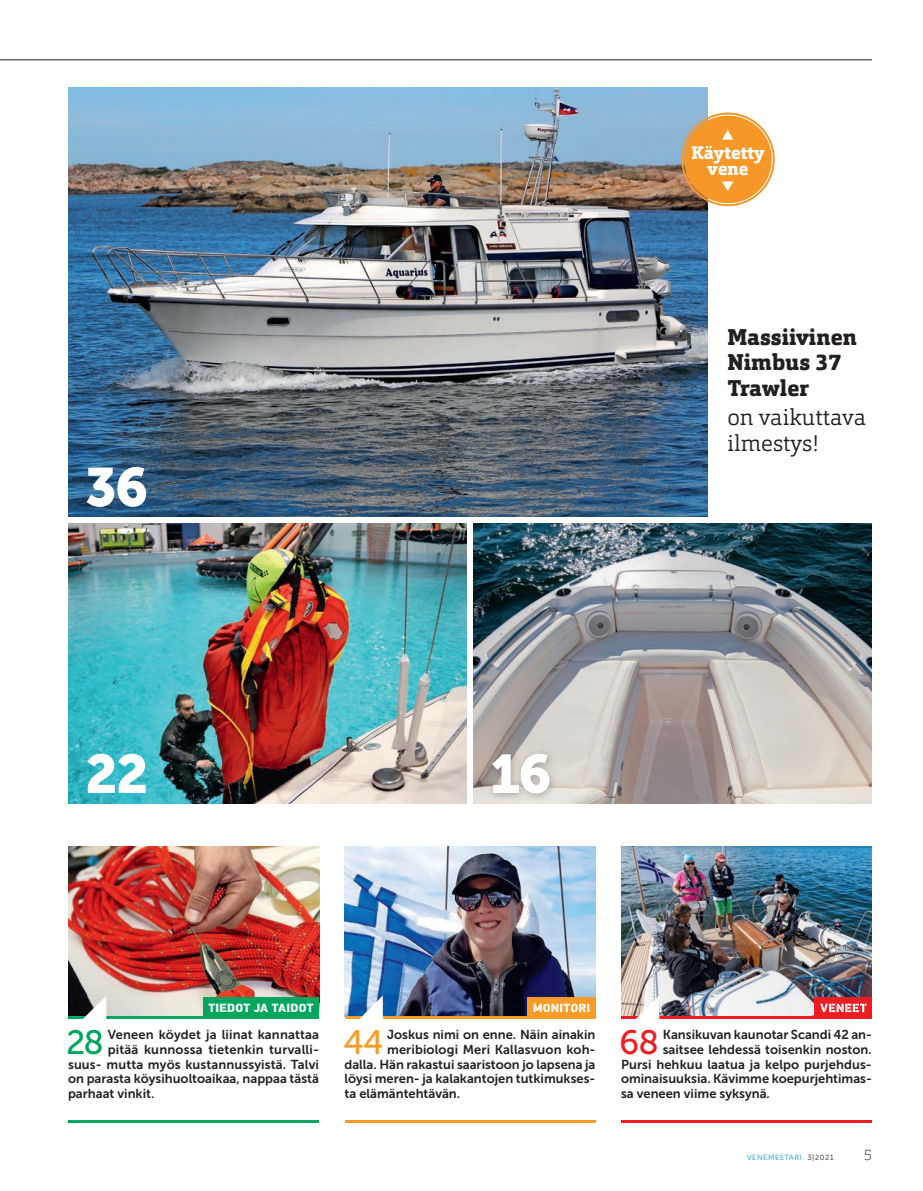
<style>
.page{position:relative;width:923px;height:1191px;background:#fff}
.page>*{position:absolute;margin:0;border:0;box-sizing:border-box;transform-origin:0 0}
.t1{font:54px "Museo Sans 900";color:#fff}
._04_Leipis_Sisis_oik{font:33.75px "Museo Sans 500";color:#00a65d}
._04_Leipis_Sisis_oik-2{font:33.75px "Museo Sans 500";color:#f89c27}
._04_Leipis_Sisis_oik-3{font:33.75px "Museo Sans 500";color:#ee1d23}
._01_Otsikko_light_16{font:800 22.5px/25.5px "Orgon Slab";color:#231f20}
._01_Otsikko_light_16-2{font:300 22.5px/25.5px "Orgon Slab";color:#231f20}
._01_Otsikko_bold_22{font:800 18px "Orgon Slab";color:#fff}
.t2{font:100 15px "Orgon Slab";color:#231f20}
._04_Leipis_Sisis_oik-4{font:12.9px "Museo Sans 700";color:#231f20}
._01_Otsikko_light_22{font:900 12px "PF Din Stencil";letter-spacing:.015em;color:#fff}
.t3{font:7.5px "Museo Sans 300";letter-spacing:.075em;color:#0092d8}
.s1{color:#231f20}
</style>
<div class="page">
<hr style="left:0;top:60px;width:872px;height:1px;background:#231f20">
<img style="left:68px;top:87px;width:639px;height:430px">
<img style="left:68px;top:523px;width:399px;height:281px">
<img style="left:473px;top:523px;width:399px;height:281px">
<div style="left:487px;top:748px;width:71px;height:54px;background:#231f20;opacity:.3"></div>
<img style="left:621px;top:846px;width:251px;height:170px">
<hr style="left:621px;top:1016px;width:251px;height:3px;background:#ee1d23">
<hr style="left:621px;top:1120px;width:251px;height:3px;background:#ee1d23">
<img style="left:68px;top:846px;width:251px;height:170px">
<img style="left:344px;top:846px;width:251px;height:170px">
<hr style="left:68px;top:1016px;width:251px;height:3px;background:#00a65d">
<hr style="left:68px;top:1120px;width:251px;height:3px;background:#00a65d">
<hr style="left:344px;top:1016px;width:251px;height:3px;background:#f89c27">
<hr style="left:344px;top:1120px;width:251px;height:3px;background:#f89c27">
<div style="left:527px;top:997px;width:68px;height:19px;background:#f89c27"></div>
<svg style="left:533px;top:1003px;width:56px;height:9px"></svg>
<div style="left:815px;top:997px;width:57px;height:19px;background:#ee1d23"></div>
<svg style="left:820px;top:1003px;width:46px;height:9px"></svg>
<div style="left:203px;top:997px;width:116px;height:19px;background:#00a65d"></div>
<svg style="left:634px;top:995px;width:25px;height:24px"></svg>
<svg style="left:81px;top:995px;width:25px;height:24px"></svg>
<svg style="left:357px;top:995px;width:26px;height:24px"></svg>
<div style="left:684px;top:116px;width:88px;height:87px;background:#f79727;border-radius:50%"></div>
<div style="left:681px;top:113px;width:94px;height:93px;border:2px solid #f79727;border-radius:50%"></div>
<div style="left:685px;top:117px;width:86px;height:85px;border:2px solid #f79727;border-radius:50%"></div>
<p class="t1" style="left:85px;top:457px;width:65px">36</p>
<p class="_01_Otsikko_bold_22" style="left:691px;top:141px;width:75px">Käytetty</p>
<p class="_01_Otsikko_bold_22" style="left:707px;top:157px;width:42px">vene</p>
<p class="_01_Otsikko_light_16" style="left:727px;top:324px;width:131px">Massiivinen<br>Nimbus 37<br>Trawler</p>
<p class="_01_Otsikko_light_16-2" style="left:727px;top:405px;width:140px">on vaikuttava ilmestys!</p>
<p class="t1" style="left:85px;top:743px;width:65px">22</p>
<p class="t1" style="left:490px;top:743px;width:63px">16</p>
<p class="_01_Otsikko_light_22" style="left:208px;top:1000px;width:107px">TIEDOT JA TAIDOT</p>
<p class="_04_Leipis_Sisis_oik" style="left:66px;top:1023px;width:39px">28</p>
<p class="_04_Leipis_Sisis_oik-4" style="left:108px;top:1027px;width:213px">Veneen köydet ja liinat kannattaa</p>
<p class="_04_Leipis_Sisis_oik-4" style="left:108px;top:1042px;width:213px">pitää kunnossa tietenkin turvalli-</p>
<p class="_04_Leipis_Sisis_oik-4" style="left:68px;top:1057px;width:252px">suus- mutta myös kustannussyistä. Talvi</p>
<p class="_04_Leipis_Sisis_oik-4" style="left:68px;top:1071px;width:252px">on parasta köysihuoltoaikaa, nappaa tästä</p>
<p class="_04_Leipis_Sisis_oik-4" style="left:68px;top:1086px;width:88px">parhaat vinkit.</p>
<p class="_04_Leipis_Sisis_oik-2" style="left:343px;top:1023px;width:41px">44</p>
<p class="_04_Leipis_Sisis_oik-4" style="left:387px;top:1027px;width:210px">Joskus nimi on enne. Näin ainakin</p>
<p class="_04_Leipis_Sisis_oik-4" style="left:387px;top:1042px;width:210px">meribiologi Meri Kallasvuon koh-</p>
<p class="_04_Leipis_Sisis_oik-4" style="left:344px;top:1057px;width:252px">dalla. Hän rakastui saaristoon jo lapsena ja</p>
<p class="_04_Leipis_Sisis_oik-4" style="left:344px;top:1071px;width:252px">löysi meren- ja kalakantojen tutkimukses-</p>
<p class="_04_Leipis_Sisis_oik-4" style="left:344px;top:1086px;width:117px">ta elämäntehtävän.</p>
<p class="_04_Leipis_Sisis_oik-3" style="left:619px;top:1023px;width:41px">68</p>
<p class="_04_Leipis_Sisis_oik-4" style="left:662px;top:1027px;width:211px">Kansikuvan kaunotar Scandi 42 an-</p>
<p class="_04_Leipis_Sisis_oik-4" style="left:662px;top:1042px;width:211px">saitsee lehdessä toisenkin noston.</p>
<p class="_04_Leipis_Sisis_oik-4" style="left:621px;top:1057px;width:250px">Pursi hehkuu laatua ja kelpo purjehdus-</p>
<p class="_04_Leipis_Sisis_oik-4" style="left:621px;top:1071px;width:252px">ominaisuuksia. Kävimme koepurjehtimas-</p>
<p class="_04_Leipis_Sisis_oik-4" style="left:621px;top:1086px;width:150px">sa veneen viime syksynä.</p>
<p class="t3" style="left:747px;top:1153px;width:88px">VENEMESTARI <span class="s1">3|2021</span></p>
<p class="t2" style="left:863px;top:1145px;width:10px">5</p>
</div>
